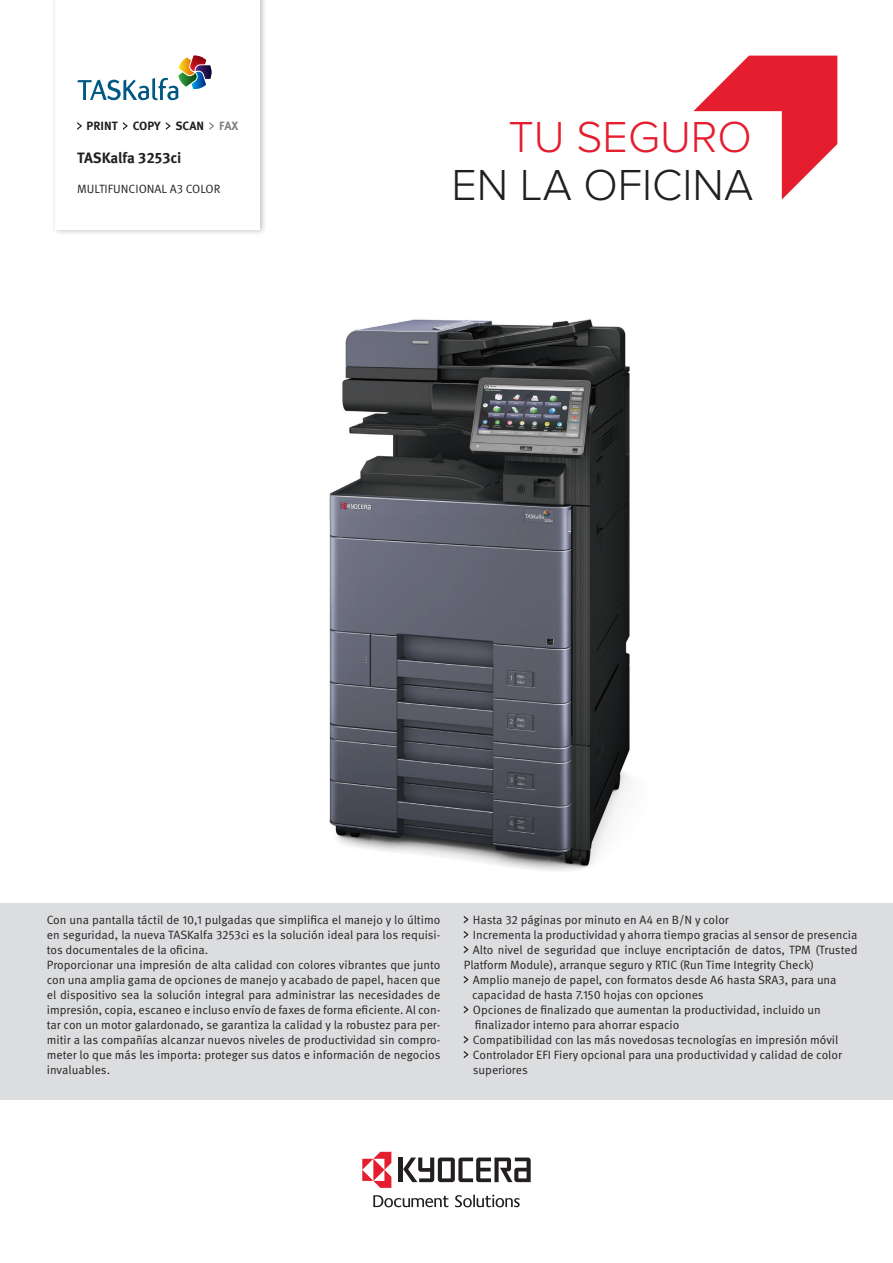
<style>
.page{position:relative;width:893px;height:1263px;background:#fff}
.page>*{position:absolute;margin:0;border:0;box-sizing:border-box;transform-origin:0 0}
.Headline{font:300 45px "Proxima Nova";color:#231f20}
.Headline-2{font:300 45px "Proxima Nova";color:#e41d2f}
.t1{font:700 15px "Meta Pro";letter-spacing:-.005em;color:#231f20}
.Bodycopy{font:12px/15px "Meta Pro Norm";color:#231f20;text-align:justify}
.t2{font:700 12px "Meta Pro";color:#231f20}
.s1{color:#808285}
</style>
<div class="page">
<img style="left:329px;top:319px;width:301px;height:552px">
<svg style="left:693px;top:56px;width:144px;height:144px"></svg>
<hr style="left:399px;top:1157px;width:4px;height:25px;background:#231f20">
<svg style="left:403px;top:1157px;width:128px;height:25px"></svg>
<svg style="left:455px;top:1195px;width:65px;height:12px"></svg>
<svg style="left:373px;top:1195px;width:75px;height:12px"></svg>
<svg style="left:362px;top:1152px;width:29px;height:36px"></svg>
<div style="left:51px;top:0;width:216px;height:236px;background:#231f20;opacity:.3"></div>
<div style="left:56px;top:0;width:204px;height:230px;background:#fff"></div>
<svg style="left:77px;top:56px;width:134px;height:44px"></svg>
<div style="left:0;top:903px;width:893px;height:196px;background:#dcdddf"></div>
<svg style="left:464px;top:916px;width:4px;height:7px"></svg>
<svg style="left:464px;top:931px;width:4px;height:7px"></svg>
<svg style="left:464px;top:946px;width:4px;height:7px"></svg>
<svg style="left:464px;top:976px;width:4px;height:7px"></svg>
<svg style="left:464px;top:1006px;width:4px;height:7px"></svg>
<svg style="left:464px;top:1036px;width:4px;height:7px"></svg>
<svg style="left:464px;top:1051px;width:4px;height:7px"></svg>
<svg style="left:77px;top:122px;width:5px;height:8px"></svg>
<svg style="left:123px;top:122px;width:5px;height:8px"></svg>
<svg style="left:166px;top:122px;width:4px;height:8px"></svg>
<svg style="left:209px;top:122px;width:5px;height:8px"></svg>
<p class="t2" style="left:87px;top:116px;width:153px">PRINT COPY SCAN <span class="s1">FAX</span></p>
<p class="t1" style="left:77px;top:146px;width:106px">TASKalfa 3253ci</p>
<p class="Bodycopy" style="left:77px;top:181px;width:145px">MULTIFUNCIONAL A3 COLOR</p>
<p class="Headline-2" style="left:509px;top:111px;width:245px">TU SEGURO</p>
<p class="Headline" style="left:451px;top:159px;width:303px">EN LA OFICINA</p>
<p class="Bodycopy" style="left:47px;top:911px;width:395px">Con una pantalla táctil de 10,1 pulgadas que simplifica el manejo y lo último en seguridad, la nueva TASKalfa 3253ci es la solución ideal para los requisi&shy;tos documentales de la oficina.</p>
<p class="Bodycopy" style="left:47px;top:956px;width:395px">Proporcionar una impresión de alta calidad con colores vibrantes que junto con una amplia gama de opciones de manejo y acabado de papel, hacen que el dispositivo sea la solución integral para administrar las necesidades de impresión, copia, escaneo e incluso envío de faxes de forma eficiente. Al con&shy;tar con un motor galardonado, se garantiza la calidad y la robustez para per&shy;mitir a las compañías alcanzar nuevos niveles de productividad sin compro&shy;meter lo que más les importa: proteger sus datos e información de negocios invaluables.</p>
<p class="Bodycopy" style="left:473px;top:911px;width:257px">Hasta 32 páginas por minuto en A4 en B/N y color</p>
<p class="Bodycopy" style="left:473px;top:926px;width:386px">Incrementa la productividad y ahorra tiempo gracias al sensor de presencia</p>
<p class="Bodycopy" style="left:464px;top:941px;width:395px;text-indent:9px">Alto nivel de seguridad que incluye encriptación de datos, TPM (Trusted<br>Platform Module), arranque seguro y RTIC (Run Time Integrity Check)</p>
<p class="Bodycopy" style="left:473px;top:971px;width:365px">Amplio manejo de papel, con formatos desde A6 hasta SRA3, para una</p>
<p class="Bodycopy" style="left:472px;top:986px;width:233px">capacidad de hasta 7.150 hojas con opciones</p>
<p class="Bodycopy" style="left:473px;top:1001px;width:349px">Opciones de finalizado que aumentan la productividad, incluido un</p>
<p class="Bodycopy" style="left:475px;top:1016px;width:206px">finalizador interno para ahorrar espacio</p>
<p class="Bodycopy" style="left:473px;top:1031px;width:367px">Compatibilidad con las más novedosas tecnologías en impresión móvil</p>
<p class="Bodycopy" style="left:473px;top:1046px;width:370px">Controlador EFI Fiery opcional para una productividad y calidad de color superiores</p>
</div>
